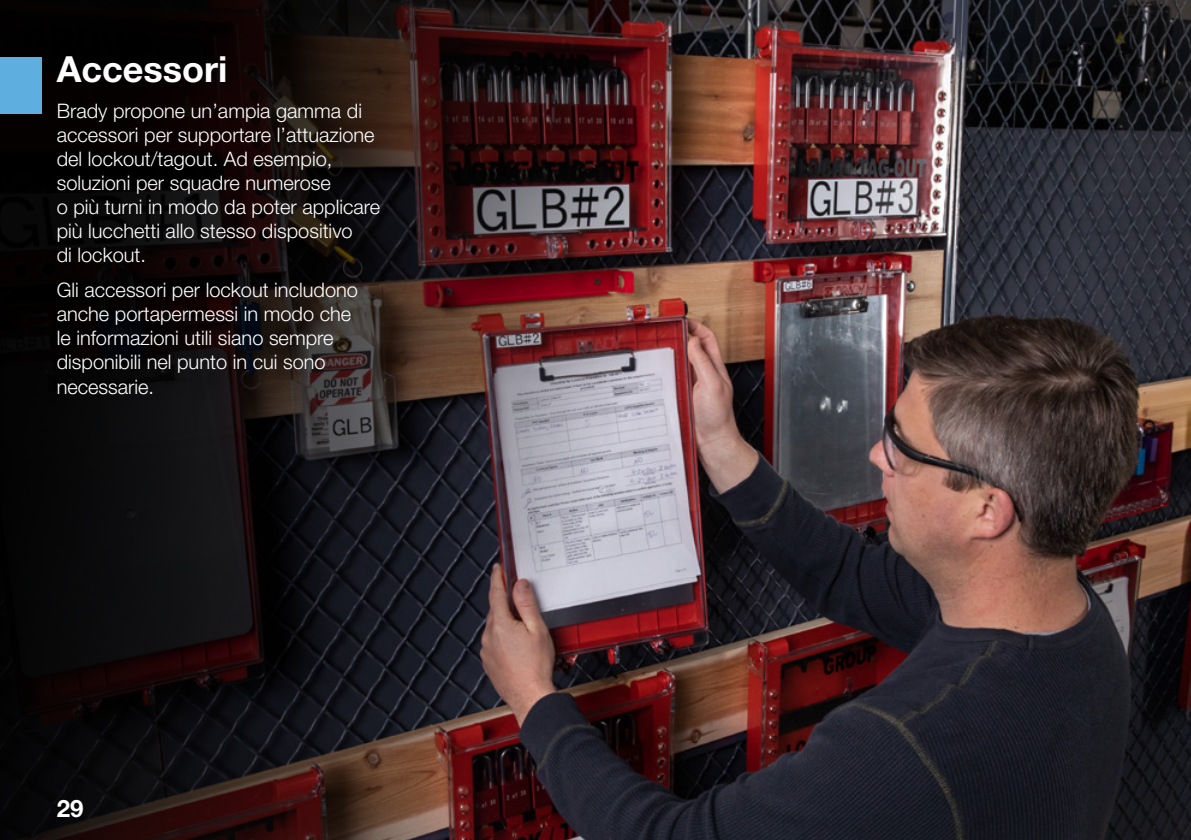
<style>
.page{position:relative;width:1191px;height:840px;background:#fff}
.page>*{position:absolute;margin:0;border:0;box-sizing:border-box;transform-origin:0 0}
.t1{font:700 36px "Helvetica Neue LT Pro";color:#fff}
.t2{font:700 24px "Helvetica Neue LT Pro";color:#fff}
.t3{font:300 20px/24px "Helvetica Neue LT Pro";color:#fff}
</style>
<div class="page">
<img style="left:756px;top:0;width:435px;height:839px">
<img style="left:0;top:0;width:756px;height:839px">
<div style="left:0;top:57px;width:42px;height:56px;background:#5eaee0"></div>
<h1 class="t1" style="left:57px;top:47px;width:172px">Accessori</h1>
<p class="t3" style="left:57px;top:98px;width:325px">Brady propone un’ampia gamma di accessori per supportare l’attuazione del lockout/tagout. Ad esempio, soluzioni per squadre numerose<br>o più turni in modo da poter applicare più lucchetti allo stesso dispositivo<br>di lockout.</p>
<p class="t3" style="left:57px;top:278px;width:303px">Gli accessori per lockout includono anche portapermessi in modo che le informazioni utili siano sempre disponibili nel punto in cui sono necessarie.</p>
<p class="t2" style="left:57px;top:793px;width:28px">29</p>
</div>
